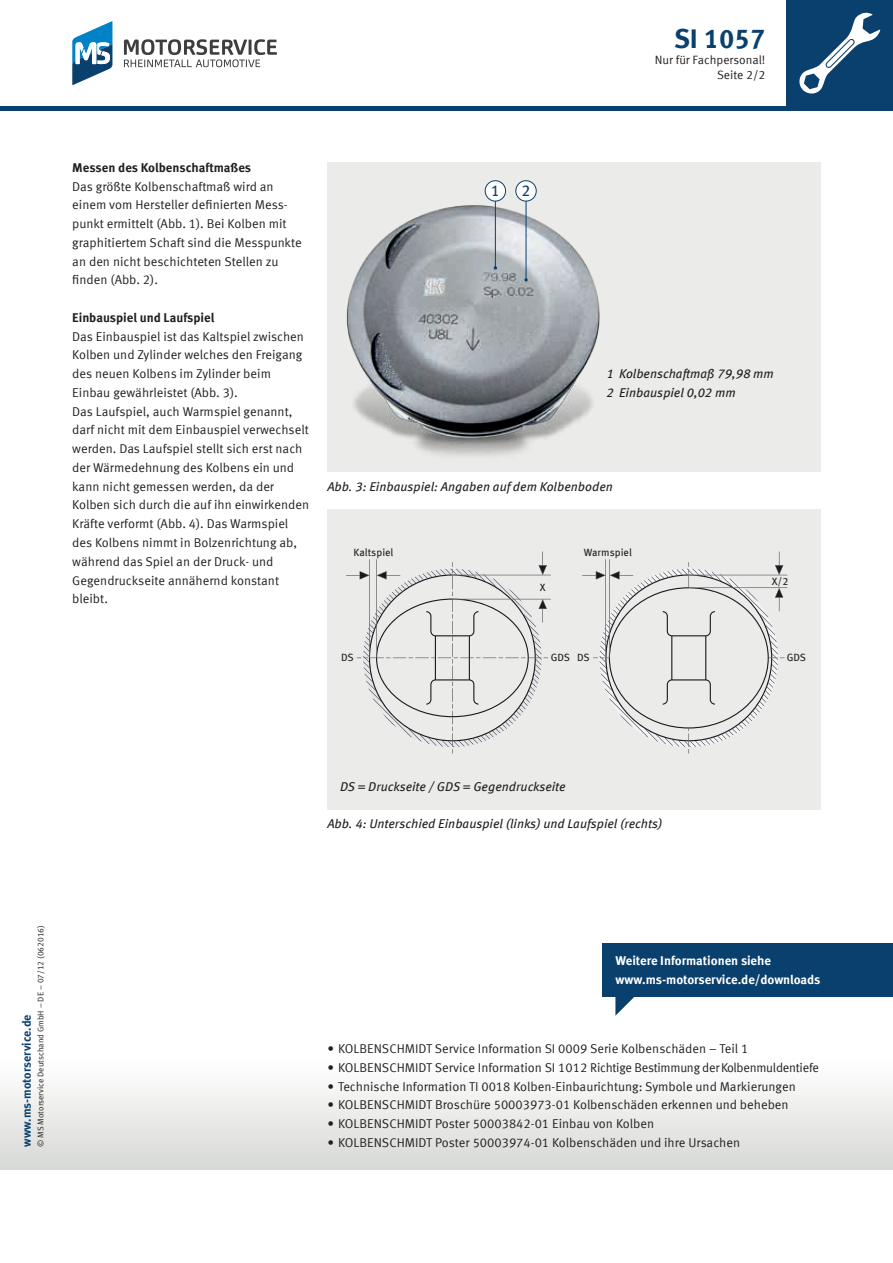
<style>
.page{position:relative;width:893px;height:1263px;background:#fff}
.page>*{position:absolute;margin:0;border:0;box-sizing:border-box;transform-origin:0 0}
.t1{font:700 27px "Meta Offc Pro";color:#09406e}
.t2{font:15.75px "Meta OFC";color:#09406e}
.t3{font:12.75px/18.8px "Meta Offc Pro Norm";color:#231f20}
.t4{font:italic 12.75px/18.8px "Meta OFC";color:#231f20}
.t5{font:12.75px "Meta Offc Pro Norm";letter-spacing:-.02em;color:#231f20}
.t6{font:700 12.75px/18.8px "Meta Offc Pro";letter-spacing:-.005em;color:#fff}
.t7{font:700 12.75px "Meta Offc Pro";color:#231f20}
.t8{font:12px "Meta Offc Pro Norm";color:#231f20}
.t9{font:700 12px "Meta Offc Pro";color:#09406e}
.t10{font:10.5px "Meta OFC";color:#231f20}
.t11{font:8.25px "Meta Offc Pro Norm";color:#231f20}
</style>
<div class="page">
<div style="left:0;top:106px;width:893px;height:5px;background:#09406e"></div>
<div style="left:0;top:1054px;width:893px;height:115px;background:linear-gradient(to bottom,#fff,#d8d9d6)"></div>
<div style="left:787px;top:0;width:106px;height:106px;background:#09406e"></div>
<svg style="left:799px;top:12px;width:81px;height:82px"></svg>
<svg style="left:124px;top:39px;width:153px;height:28px"></svg>
<svg style="left:72px;top:21px;width:40px;height:64px"></svg>
<div style="left:327px;top:509px;width:494px;height:300px;background:#ebecea"></div>
<div style="left:327px;top:163px;width:494px;height:309px;background:#ebecea"></div>
<img style="left:346px;top:195px;width:254px;height:261px">
<hr style="left:495px;top:193px;width:1px;height:75px;background:#09406e">
<svg style="left:493px;top:266px;width:4px;height:4px"></svg>
<div style="left:485px;top:181px;width:21px;height:20px;background:#fff;border-radius:50%"></div>
<div style="left:485px;top:180px;width:21px;height:22px;border:1px solid #09406e;border-radius:50%"></div>
<hr style="left:526px;top:193px;width:1px;height:87px;background:#09406e">
<svg style="left:524px;top:278px;width:4px;height:4px"></svg>
<div style="left:516px;top:181px;width:20px;height:20px;background:#fff;border-radius:50%"></div>
<div style="left:515px;top:180px;width:22px;height:22px;border:1px solid #09406e;border-radius:50%"></div>
<svg style="left:346px;top:551px;width:441px;height:196px"></svg>
<div style="left:603px;top:943px;width:290px;height:54px;background:#09406e"></div>
<svg style="left:615px;top:997px;width:19px;height:19px"></svg>
<h1 class="t1" style="left:674px;top:18px;width:93px">SI 1057</h1>
<p class="t8" style="left:655px;top:51px;width:112px">Nur für Fachpersonal!</p>
<p class="t8" style="left:717px;top:66px;width:50px">Seite 2/2</p>
<p class="t7" style="left:72px;top:157px;width:180px">Messen des Kolbenschaftmaßes</p>
<p class="t3" style="left:72px;top:176px;width:231px">Das größte Kolbenschaftmaß wird an einem vom Hersteller definierten Mess&shy;punkt ermittelt (Abb. 1). Bei Kolben mit graphitiertem Schaft sind die Messpunkte an den nicht beschichteten Stellen zu finden (Abb. 2).</p>
<p class="t7" style="left:72px;top:307px;width:144px">Einbauspiel und Laufspiel</p>
<p class="t3" style="left:72px;top:326px;width:238px">Das Einbauspiel ist das Kaltspiel zwischen Kolben und Zylinder welches den Freigang des neuen Kolbens im Zylinder beim Einbau gewährleistet (Abb. 3).<br>Das Laufspiel, auch Warmspiel genannt, darf nicht mit dem Einbauspiel verwechselt werden. Das Laufspiel stellt sich erst nach der Wärmedehnung des Kolbens ein und kann nicht gemessen werden, da der Kolben sich durch die auf ihn einwirkenden Kräfte verformt (Abb. 4). Das Warmspiel des Kolbens nimmt in Bolzenrichtung ab, während das Spiel an der Druck- und Gegendruckseite annähernd konstant bleibt.</p>
<p class="t2" style="left:491px;top:181px;width:10px">1</p>
<p class="t2" style="left:521px;top:181px;width:10px">2</p>
<p class="t4" style="left:606px;top:364px;width:169px">1 Kolbenschaftmaß 79,98 mm<br>2 Einbauspiel 0,02 mm</p>
<p class="t4" style="left:327px;top:477px;width:287px">Abb. 3: Einbauspiel: Angaben auf dem Kolbenboden</p>
<p class="t10" style="left:354px;top:546px;width:41px">Kaltspiel</p>
<p class="t10" style="left:584px;top:546px;width:50px">Warmspiel</p>
<p class="t10" style="left:540px;top:581px;width:7px">X</p>
<p class="t10" style="left:772px;top:574px;width:18px">X/2</p>
<p class="t10" style="left:341px;top:651px;width:14px">DS</p>
<p class="t10" style="left:551px;top:651px;width:40px">GDS DS</p>
<p class="t10" style="left:787px;top:651px;width:21px">GDS</p>
<p class="t11" style="left:34px;top:1147px;width:223px;rotate:-90deg">© MS Motorservice Deutschand GmbH – DE – 07/12 (062016)</p>
<p class="t9" style="left:17px;top:1147px;width:134px;rotate:-90deg">www.ms-motorservice.de</p>
<p class="t4" style="left:340px;top:777px;width:227px">DS = Druckseite / GDS = Gegendruckseite</p>
<p class="t4" style="left:327px;top:814px;width:336px">Abb. 4: Unterschied Einbauspiel (links) und Laufspiel (rechts)</p>
<p class="t6" style="left:615px;top:950px;width:207px">Weitere Informationen siehe www.ms-motorservice.de/downloads</p>
<p class="t3" style="left:327px;top:1038px;width:422px">• KOLBENSCHMIDT Service Information SI 0009 Serie Kolbenschäden – Teil 1</p>
<p class="t5" style="left:327px;top:1058px;width:493px">• KOLBENSCHMIDT Service Information SI 1012 Richtige Bestimmung der Kolbenmuldentiefe</p>
<p class="t3" style="left:327px;top:1076px;width:470px">• Technische Information TI 0018 Kolben-Einbaurichtung: Symbole und Markierungen</p>
<p class="t3" style="left:327px;top:1095px;width:463px">• KOLBENSCHMIDT Broschüre 50003973-01 Kolbenschäden erkennen und beheben</p>
<p class="t3" style="left:327px;top:1113px;width:328px">• KOLBENSCHMIDT Poster 50003842-01 Einbau von Kolben</p>
<p class="t3" style="left:327px;top:1132px;width:414px">• KOLBENSCHMIDT Poster 50003974-01 Kolbenschäden und ihre Ursachen</p>
</div>
